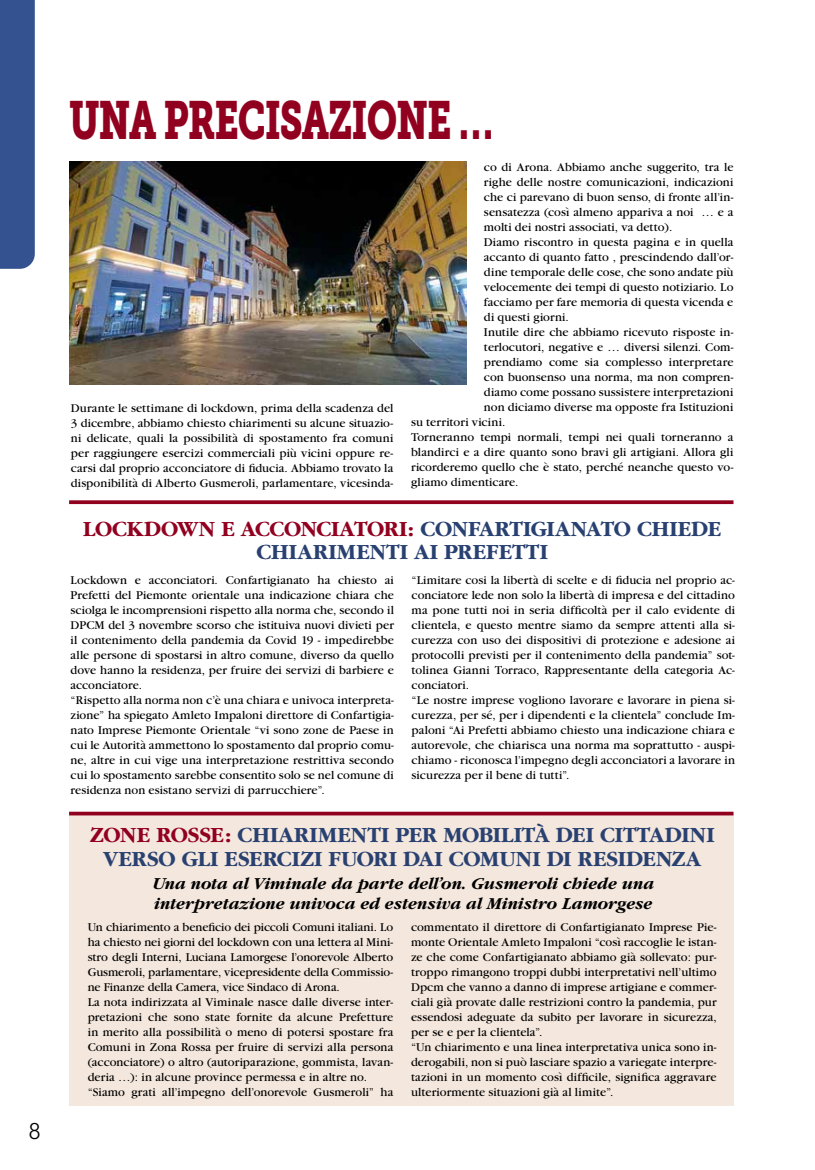
<style>
.page{position:relative;width:815px;height:1170px;background:#fff}
.page>*{position:absolute;margin:0;border:0;box-sizing:border-box;transform-origin:0 0}
.t1{font:53.38px "Museo Slab 900";letter-spacing:-.03em;color:#920020;scale:.7 1}
.t2{font:700 22.5px/23.8px "Garamond";letter-spacing:-.005em;color:#294171;text-align:center}
.t3{font:300 22.5px "Avenir";color:#000}
.t4{font:italic 700 17.5px/20px "Garamond";letter-spacing:-.005em;color:#000}
.t5{font:12.5px/15px "Garamond";letter-spacing:.005em;color:#000}
.s1{color:#920020}
</style>
<div class="page">
<div style="left:0;top:0;width:35px;height:269px;background:#33528f"></div>
<div style="left:69px;top:813px;width:664px;height:293px;background:#f4e7dd"></div>
<svg style="left:69px;top:811px;width:664px;height:4px;background:#a52d47"></svg>
<svg style="left:69px;top:500px;width:664px;height:4px;background:#9a1432"></svg>
<img style="left:69px;top:161px;width:397px;height:224px">
<h2 class="t3" style="left:29px;top:1117px;width:13px">8</h2>
<h1 class="t1" style="left:69px;top:90px;width:608px">UNA PRECISAZIONE …</h1>
<p class="t5" style="left:71px;top:401px;width:324px;text-align:justify">Durante le settimane di lockdown, prima della scadenza del 3 dicembre, abbiamo chiesto chiarimenti su alcune situazio&shy;ni delicate, quali la possibilità di spostamento fra comuni per raggiungere esercizi commerciali più vicini oppure re&shy;carsi dal proprio acconciatore di fiducia. Abbiamo trovato la disponibilità di Alberto Gusmeroli, parlamentare, vicesinda-</p>
<p class="t5" style="left:484px;top:160px;width:251px">co di Arona. Abbiamo anche suggerito, tra le</p>
<p class="t5" style="left:484px;top:175px;width:251px">righe delle nostre comunicazioni, indicazioni</p>
<p class="t5" style="left:484px;top:190px;width:251px">che ci parevano di buon senso, di fronte all’in-</p>
<p class="t5" style="left:484px;top:205px;width:251px">sensatezza (così almeno appariva a noi … e a</p>
<p class="t5" style="left:484px;top:220px;width:190px">molti dei nostri associati, va detto).</p>
<p class="t5" style="left:484px;top:235px;width:251px">Diamo riscontro in questa pagina e in quella</p>
<p class="t5" style="left:484px;top:250px;width:251px">accanto di quanto fatto , prescindendo dall’or-</p>
<p class="t5" style="left:484px;top:265px;width:251px">dine temporale delle cose, che sono andate più</p>
<p class="t5" style="left:484px;top:280px;width:251px">velocemente dei tempi di questo notiziario. Lo</p>
<p class="t5" style="left:484px;top:295px;width:251px">facciamo per fare memoria di questa vicenda e</p>
<p class="t5" style="left:484px;top:310px;width:86px">di questi giorni.</p>
<p class="t5" style="left:484px;top:325px;width:251px">Inutile dire che abbiamo ricevuto risposte in-</p>
<p class="t5" style="left:484px;top:340px;width:251px">terlocutori, negative e … diversi silenzi. Com-</p>
<p class="t5" style="left:484px;top:355px;width:251px">prendiamo come sia complesso interpretare</p>
<p class="t5" style="left:484px;top:370px;width:251px">con buonsenso una norma, ma non compren-</p>
<p class="t5" style="left:484px;top:385px;width:251px">diamo come possano sussistere interpretazioni</p>
<p class="t5" style="left:484px;top:400px;width:251px">non diciamo diverse ma opposte fra Istituzioni</p>
<p class="t5" style="left:411px;top:415px;width:96px">su territori vicini.</p>
<p class="t5" style="left:411px;top:430px;width:324px">Torneranno tempi normali, tempi nei quali torneranno a</p>
<p class="t5" style="left:411px;top:445px;width:324px">blandirci e a dire quanto sono bravi gli artigiani. Allora gli</p>
<p class="t5" style="left:411px;top:460px;width:324px">ricorderemo quello che è stato, perché neanche questo vo-</p>
<p class="t5" style="left:411px;top:475px;width:109px">gliamo dimenticare.</p>
<h2 class="t2" style="left:83px;top:517px;width:640px"><span class="s1">LOCKDOWN E ACCONCIATORI:</span> CONFARTIGIANATO CHIEDE<br>CHIARIMENTI AI PREFETTI</h2>
<p class="t5" style="left:71px;top:572px;width:325px">Lockdown e acconciatori. Confartigianato ha chiesto ai Prefetti del Piemonte orientale una indicazione chiara che sciolga le incomprensioni rispetto alla norma che, secondo il DPCM del 3 novembre scorso che istituiva nuovi divieti per il contenimento della pandemia da Covid 19 - impedirebbe alle persone di spostarsi in altro comune, diverso da quello dove hanno la residenza, per fruire dei servizi di barbiere e acconciatore.<br>“Rispetto alla norma non c’è una chiara e univoca interpreta&shy;zione” ha spiegato Amleto Impaloni direttore di Confartigia&shy;nato Imprese Piemonte Orientale “vi sono zone de Paese in cui le Autorità ammettono lo spostamento dal proprio comu&shy;ne, altre in cui vige una interpretazione restrittiva secondo cui lo spostamento sarebbe consentito solo se nel comune di residenza non esistano servizi di parrucchiere”.</p>
<p class="t5" style="left:412px;top:572px;width:325px">“Limitare cosi la libertà di scelte e di fiducia nel proprio ac&shy;conciatore lede non solo la libertà di impresa e del cittadino ma pone tutti noi in seria difficoltà per il calo evidente di clientela, e questo mentre siamo da sempre attenti alla si&shy;curezza con uso dei dispositivi di protezione e adesione ai protocolli previsti per il contenimento della pandemia” sot&shy;tolinea Gianni Torraco, Rappresentante della categoria Ac&shy;conciatori.<br>“Le nostre imprese vogliono lavorare e lavorare in piena si&shy;curezza, per sé, per i dipendenti e la clientela” conclude Im&shy;paloni “Ai Prefetti abbiamo chiesto una indicazione chiara e autorevole, che chiarisca una norma ma soprattutto - auspi&shy;chiamo - riconosca l’impegno degli acconciatori a lavorare in sicurezza per il bene di tutti”.</p>
<h2 class="t2" style="left:90px;top:823px;width:626px"><span class="s1">ZONE ROSSE:</span> CHIARIMENTI PER MOBILITÀ DEI CITTADINI<br>VERSO GLI ESERCIZI FUORI DAI COMUNI DI RESIDENZA</h2>
<h3 class="t4" style="left:152px;top:873px;width:503px">Una nota al Viminale da parte dell’on. Gusmeroli chiede una interpretazione univoca ed estensiva al Ministro Lamorgese</h3>
<p class="t5" style="left:88px;top:919px;width:307px">Un chiarimento a beneficio dei piccoli Comuni italiani. Lo ha chiesto nei giorni del lockdown con una lettera al Mini&shy;stro degli Interni, Luciana Lamorgese l’onorevole Alberto Gusmeroli, parlamentare, vicepresidente della Commissio&shy;ne Finanze della Camera, vice Sindaco di Arona.<br>La nota indirizzata al Viminale nasce dalle diverse inter&shy;pretazioni che sono state fornite da alcune Prefetture in merito alla possibilità o meno di potersi spostare fra Comuni in Zona Rossa per fruire di servizi alla persona (acconciatore) o altro (autoriparazione, gommista, lavan&shy;deria …): in alcune province permessa e in altre no. “Siamo grati all’impegno dell’onorevole Gusmeroli” ha</p>
<p class="t5" style="left:411px;top:919px;width:307px">commentato il direttore di Confartigianato Imprese Pie&shy;monte Orientale Amleto Impaloni “così raccoglie le istan&shy;ze che come Confartigianato abbiamo già sollevato: pur&shy;troppo rimangono troppi dubbi interpretativi nell’ultimo Dpcm che vanno a danno di imprese artigiane e commer&shy;ciali già provate dalle restrizioni contro la pandemia, pur essendosi adeguate da subito per lavorare in sicurezza, per se e per la clientela”.<br>“Un chiarimento e una linea interpretativa unica sono in&shy;derogabili, non si può lasciare spazio a variegate interpre&shy;tazioni in un momento così difficile, significa aggravare ulteriormente situazioni già al limite”.</p>
</div>
